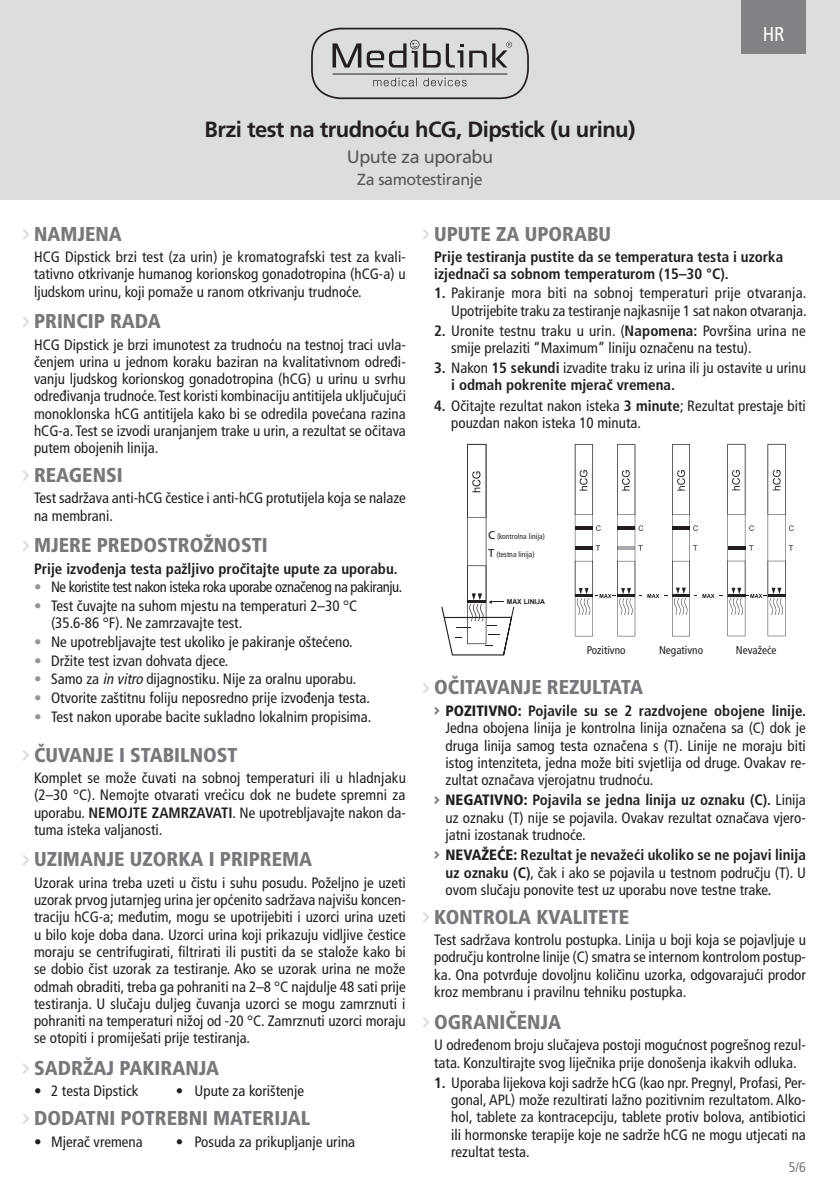
<style>
.page{position:relative;width:840px;height:1191px;background:#fff}
.page>*{position:absolute;margin:0;border:0;box-sizing:border-box;transform-origin:0 0}
.t1{font:700 22px "Frutiger LT Std";letter-spacing:-.025em;color:#231f20}
.N01{font:900 condensed 20px "Frutiger LT Std";color:#76787b}
.t2{font:condensed 20px "Frutiger LT Std";color:#fff}
.t3{font:18px "Frutiger LT Std";letter-spacing:-.025em;color:#57585a}
.t4{font:16px "Frutiger LT Std";letter-spacing:-.025em;color:#57585a}
.alineje{font:condensed 15px/17.2px "Frutiger LT Std";color:#231f20;text-align:justify}
.t5{font:700 condensed 15px/17.4px "Frutiger LT Std";color:#231f20}
.alineje-2{font:condensed 15px "Frutiger LT Std";letter-spacing:-.03em;color:#231f20}
.t6{font:condensed 14px "Frutiger LT Std";color:#76787b}
.t7{font:condensed 11.2px "Frutiger LT Std";color:#231f20}
.t8{font:condensed 7.6px "Frutiger LT Std";color:#231f20}
.t9{font:700 6.8px "Arial";color:#231f20}
.s1{color:#939598}
.s2{font-style:italic}
.s3{font-weight:700}
.s4{font-stretch:normal;font-size:11.2px}
.s5{font-weight:900}
</style>
<div class="page">
<div style="left:0;top:0;width:839px;height:200px;background:#dcdddf"></div>
<svg style="left:22px;top:229px;width:7px;height:11px"></svg>
<svg style="left:23px;top:317px;width:6px;height:10px"></svg>
<svg style="left:23px;top:470px;width:6px;height:11px"></svg>
<svg style="left:23px;top:541px;width:6px;height:10px"></svg>
<svg style="left:22px;top:750px;width:7px;height:11px"></svg>
<svg style="left:22px;top:855px;width:7px;height:11px"></svg>
<svg style="left:22px;top:1063px;width:7px;height:11px"></svg>
<svg style="left:23px;top:1113px;width:6px;height:11px"></svg>
<svg style="left:441px;top:444px;width:73px;height:211px"></svg>
<svg style="left:574px;top:444px;width:219px;height:192px"></svg>
<svg style="left:434px;top:707px;width:6px;height:8px"></svg>
<svg style="left:434px;top:796px;width:6px;height:8px"></svg>
<svg style="left:434px;top:851px;width:6px;height:8px"></svg>
<svg style="left:423px;top:229px;width:7px;height:11px"></svg>
<svg style="left:423px;top:683px;width:7px;height:11px"></svg>
<svg style="left:423px;top:912px;width:7px;height:11px"></svg>
<svg style="left:423px;top:1017px;width:7px;height:11px"></svg>
<svg style="left:311px;top:27px;width:218px;height:73px"></svg>
<hr style="left:332px;top:74px;width:175px;height:1px;background:#231f20">
<div style="left:741px;top:0;width:64px;height:53px;background:#808285"></div>
<p class="t1" style="left:204px;top:116px;width:432px">Brzi test na trudnoću hCG, Dipstick (u urinu)</p>
<p class="t3" style="left:346px;top:146px;width:148px">Upute za uporabu</p>
<p class="t4" style="left:357px;top:170px;width:127px">Za samotestiranje</p>
<p class="t2" style="left:762px;top:22px;width:23px">HR</p>
<p class="N01" style="left:34px;top:222px;width:89px">NAMJENA</p>
<p class="alineje" style="left:34px;top:248px;width:373px">HCG Dipstick brzi test (za urin) je kromatografski test za kvali&shy;tativno otkrivanje humanog korionskog gonadotropina (hCG-a) u ljudskom urinu, koji pomaže u ranom otkrivanju trudnoće.</p>
<p class="N01" style="left:34px;top:309px;width:128px">PRINCIP RADA</p>
<p class="alineje" style="left:34px;top:336px;width:373px">HCG Dipstick je brzi imunotest za trudnoću na testnoj traci uvla&shy;čenjem urina u jednom koraku baziran na kvalitativnom određi&shy;vanju ljudskog korionskog gonadotropina (hCG) u urinu u svrhu određivanja trudnoće. Test koristi kombinaciju antitijela uključujući monoklonska hCG antitijela kako bi se odredila povećana razina hCG-a. Test se izvodi uranjanjem trake u urin, a rezultat se očitava putem obojenih linija.</p>
<p class="N01" style="left:34px;top:463px;width:90px">REAGENSI</p>
<p class="alineje" style="left:34px;top:490px;width:373px">Test sadržava anti-hCG čestice i anti-hCG protutijela koja se nalaze na membrani.</p>
<p class="N01" style="left:34px;top:533px;width:235px">MJERE PREDOSTROŽNOSTI</p>
<p class="t5" style="left:34px;top:560px;width:365px">Prije izvođenja testa pažljivo pročitajte upute za uporabu.</p>
<p class="alineje-2" style="left:34px;top:578px;width:370px"><span class="s1">•</span> Ne koristite test nakon isteka roka uporabe označenog na pakiranju.</p>
<p class="alineje" style="left:51px;top:597px;width:307px;text-indent:-17px"><span class="s1">•</span> Test čuvajte na suhom mjestu na temperaturi 2–30 °C (35.6-86 °F). Ne zamrzavajte test.</p>
<p class="alineje" style="left:34px;top:633px;width:320px"><span class="s1">•</span> Ne upotrebljavajte test ukoliko je pakiranje oštećeno.</p>
<p class="alineje" style="left:34px;top:652px;width:196px"><span class="s1">•</span> Držite test izvan dohvata djece.</p>
<p class="alineje" style="left:34px;top:670px;width:324px"><span class="s1">•</span> Samo za <span class="s2">in vitro</span> dijagnostiku. Nije za oralnu uporabu.</p>
<p class="alineje" style="left:34px;top:689px;width:337px"><span class="s1">•</span> Otvorite zaštitnu foliju neposredno prije izvođenja testa.</p>
<p class="alineje" style="left:34px;top:708px;width:338px"><span class="s1">•</span> Test nakon uporabe bacite sukladno lokalnim propisima.</p>
<p class="N01" style="left:34px;top:742px;width:205px">ČUVANJE I STABILNOST</p>
<p class="alineje" style="left:34px;top:769px;width:373px">Komplet se može čuvati na sobnoj temperaturi ili u hladnjaku (2–30 °C). Nemojte otvarati vrećicu dok ne budete spremni za uporabu. <span class="s3">NEMOJTE ZAMRZAVATI</span>. Ne upotrebljavajte nakon da&shy;tuma isteka valjanosti.</p>
<p class="N01" style="left:34px;top:847px;width:279px">UZIMANJE UZORKA I PRIPREMA</p>
<p class="alineje" style="left:34px;top:874px;width:373px">Uzorak urina treba uzeti u čistu i suhu posudu. Poželjno je uzeti uzorak prvog jutarnjeg urina jer općenito sadržava najvišu koncen&shy;traciju hCG-a; međutim, mogu se upotrijebiti i uzorci urina uzeti u bilo koje doba dana. Uzorci urina koji prikazuju vidljive čestice moraju se centrifugirati, filtrirati ili pustiti da se stalože kako bi se dobio čist uzorak za testiranje. Ako se uzorak urina ne može odmah obraditi, treba ga pohraniti na 2–8 °C najdulje 48 sati prije testiranja. U slučaju duljeg čuvanja uzorci se mogu zamrznuti i pohraniti na temperaturi nižoj od -20 °C. Zamrznuti uzorci moraju se otopiti i promiješati prije testiranja.</p>
<p class="N01" style="left:34px;top:1055px;width:186px">SADRŽAJ PAKIRANJA</p>
<p class="alineje" style="left:34px;top:1082px;width:106px">• 2 testa Dipstick</p>
<p class="alineje" style="left:176px;top:1082px;width:129px">• Upute za korištenje</p>
<p class="N01" style="left:34px;top:1106px;width:278px">DODATNI POTREBNI MATERIJAL</p>
<p class="alineje" style="left:34px;top:1132px;width:110px">• Mjerač vremena</p>
<p class="alineje" style="left:176px;top:1132px;width:181px">• Posuda za prikupljanje urina</p>
<p class="N01" style="left:434px;top:222px;width:178px">UPUTE ZA UPORABU</p>
<p class="t5" style="left:434px;top:248px;width:350px">Prije testiranja pustite da se temperatura testa i uzorka izjednači sa sobnom temperaturom (15–30 °C).</p>
<p class="alineje" style="left:434px;top:284px;width:374px;text-align:right"><span class="s3">1.</span> Pakiranje mora biti na sobnoj temperaturi prije otvaranja.<br>Upotrijebite traku za testiranje najkasnije 1 sat nakon otvaranja.</p>
<p class="alineje" style="left:451px;top:322px;width:356px;text-indent:-17px"><span class="s3">2.</span> Uronite testnu traku u urin. (<span class="s3">Napomena:</span> Površina urina ne smije prelaziti “Maximum” liniju označenu na testu).</p>
<p class="alineje" style="left:451px;top:359px;width:356px;text-indent:-17px"><span class="s3">3.</span> Nakon <span class="s3">15 sekundi</span> izvadite traku iz urina ili ju ostavite u urinu <span class="s3">i odmah pokrenite mjerač vremena.</span></p>
<p class="alineje" style="left:451px;top:397px;width:356px;text-indent:-17px"><span class="s3">4.</span> Očitajte rezultat nakon isteka <span class="s3">3 minute</span>; Rezultat prestaje biti pouzdan nakon isteka 10 minuta.</p>
<p class="t8" style="left:488px;top:532px;width:58px"><span class="s4">C</span> (kontrolna linija)</p>
<p class="t8" style="left:488px;top:550px;width:48px"><span class="s4">T</span> (testna linija)</p>
<p class="t9" style="left:506px;top:597px;width:40px">MAX LINIJA</p>
<p class="t7" style="left:586px;top:643px;width:40px">Pozitivno</p>
<p class="t7" style="left:658px;top:643px;width:46px">Negativno</p>
<p class="t7" style="left:735px;top:643px;width:42px">Nevažeće</p>
<p class="N01" style="left:434px;top:675px;width:210px">OČITAVANJE REZULTATA</p>
<p class="alineje" style="left:445px;top:702px;width:362px"><span class="s5">POZITIVNO:</span> <span class="s3">Pojavile su se 2 razdvojene obojene linije.<br></span>Jedna obojena linija je kontrolna linija označena sa (C) dok je druga linija samog testa označena s (T). Linije ne moraju biti istog intenziteta, jedna može biti svjetlija od druge. Ovakav re&shy;zultat označava vjerojatnu trudnoću.</p>
<p class="alineje" style="left:445px;top:791px;width:362px"><span class="s5">NEGATIVNO:</span> <span class="s3">Pojavila se jedna linija uz oznaku (C).</span> Linija uz oznaku (T) nije se pojavila. Ovakav rezultat označava vjero&shy;jatni izostanak trudnoće.</p>
<p class="alineje" style="left:445px;top:846px;width:362px"><span class="s5">NEVAŽEĆE:</span> <span class="s3">Rezultat je nevažeći ukoliko se ne pojavi linija uz oznaku (C)</span>, čak i ako se pojavila u testnom području (T). U ovom slučaju ponovite test uz uporabu nove testne trake.</p>
<p class="N01" style="left:434px;top:904px;width:196px">KONTROLA KVALITETE</p>
<p class="alineje" style="left:434px;top:931px;width:373px">Test sadržava kontrolu postupka. Linija u boji koja se pojavljuje u području kontrolne linije (C) smatra se internom kontrolom postup&shy;ka. Ona potvrđuje dovoljnu količinu uzorka, odgovarajući prodor kroz membranu i pravilnu tehniku postupka.</p>
<p class="N01" style="left:434px;top:1009px;width:128px">OGRANIČENJA</p>
<p class="alineje" style="left:434px;top:1036px;width:373px">U određenom broju slučajeva postoji mogućnost pogrešnog rezul&shy;tata. Konzultirajte svog liječnika prije donošenja ikakvih odluka.</p>
<p class="alineje" style="left:451px;top:1074px;width:356px;text-indent:-17px"><span class="s3">1.</span> Uporaba lijekova koji sadrže hCG (kao npr. Pregnyl, Profasi, Per&shy;gonal, APL) može rezultirati lažno pozitivnim rezultatom. Alko&shy;hol, tablete za kontracepciju, tablete protiv bolova, antibiotici ili hormonske terapije koje ne sadrže hCG ne mogu utjecati na rezultat testa.</p>
<p class="t6" style="left:788px;top:1159px;width:19px">5/6</p>
</div>
